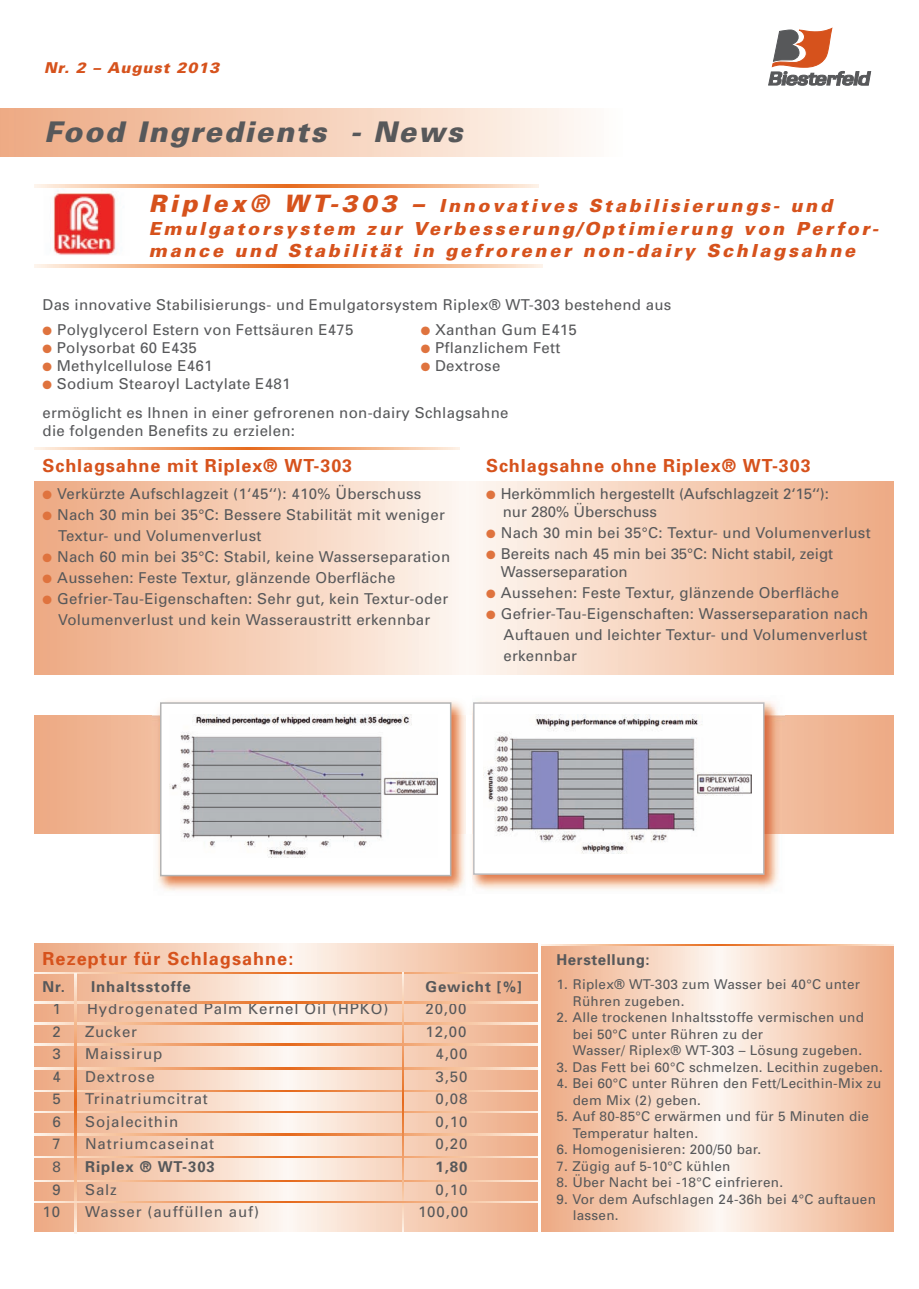
<style>
.page{position:relative;width:919px;height:1289px;background:#fff}
.page>*{position:absolute;margin:0;border:0;box-sizing:border-box;transform-origin:0 0}
.t1{font:italic 900 28.5px "Univers";letter-spacing:.065em;color:#57585a}
.t2{font:italic 900 18px/22.5px "Univers";letter-spacing:.155em;color:#d6521c}
.t3{font:700 18px "Univers";letter-spacing:.05em;color:#d6521c}
.t4{font:15px/21px "Univers";letter-spacing:.02em;color:#57585a}
.t5{font:15px/18px "Univers";color:#57585a}
.t6{font:15px "Univers";letter-spacing:.06em;color:#57585a}
.t7{font:700 15px "Univers";letter-spacing:.06em;color:#57585a}
.t8{font:italic 900 15px "Univers";letter-spacing:.065em;color:#d6521c}
.t9{font:700 15px "Univers";letter-spacing:.04em;color:#57585a}
.t10{font:13.5px/16.5px "Univers";letter-spacing:.02em;color:#57585a}
.s1{font-size:24px}
.s2{color:#df733e}
</style>
<div class="page">
<div style="left:34px;top:715px;width:859px;height:118px;background:linear-gradient(to bottom,#efb491,#efb491)"></div>
<svg style="left:34px;top:481px;width:859px;height:193px;background:#f5cfb8"></svg>
<svg style="left:768px;top:28px;width:102px;height:57px"></svg>
<div style="left:0;top:109px;width:626px;height:48px;background:linear-gradient(to right,#eda981,#fffcf9)"></div>
<svg style="left:541px;top:946px;width:352px;height:285px;background:#f5cfb8"></svg>
<svg style="left:541px;top:944px;width:352px;height:2px"></svg>
<img style="left:53px;top:190px;width:65px;height:65px">
<svg style="left:34px;top:185px;width:505px;height:3px;background:#f1ab7c"></svg>
<svg style="left:34px;top:265px;width:508px;height:3px;background:#f1ab7c"></svg>
<img style="left:153px;top:833px;width:631px;height:58px">
<img style="left:471px;top:701px;width:313px;height:132px">
<div style="left:474px;top:703px;width:289px;height:170px;background:#fff"></div>
<img style="left:483px;top:714px;width:268px;height:139px">
<div style="left:473px;top:702px;width:291px;height:172px;border:2px solid #bcbdc0"></div>
<svg style="left:34px;top:943px;width:503px;height:288px;background:#f5ceb5"></svg>
<svg style="left:34px;top:1001px;width:503px;height:2px"></svg>
<svg style="left:34px;top:972px;width:503px;height:1px"></svg>
<svg style="left:34px;top:1090px;width:503px;height:1px"></svg>
<svg style="left:34px;top:1043px;width:503px;height:2px"></svg>
<svg style="left:34px;top:1111px;width:503px;height:1px"></svg>
<svg style="left:34px;top:1180px;width:503px;height:1px"></svg>
<svg style="left:34px;top:1022px;width:503px;height:2px"></svg>
<svg style="left:34px;top:1133px;width:503px;height:2px"></svg>
<svg style="left:34px;top:1067px;width:503px;height:2px"></svg>
<svg style="left:34px;top:1156px;width:503px;height:1px"></svg>
<svg style="left:75px;top:973px;width:1px;height:260px"></svg>
<svg style="left:402px;top:972px;width:1px;height:259px"></svg>
<svg style="left:34px;top:1201px;width:503px;height:1px"></svg>
<img style="left:157px;top:701px;width:308px;height:14px">
<img style="left:153px;top:715px;width:313px;height:118px">
<img style="left:466px;top:715px;width:5px;height:176px">
<div style="left:161px;top:703px;width:289px;height:171px;background:#fff"></div>
<img style="left:169px;top:714px;width:268px;height:143px">
<div style="left:160px;top:702px;width:291px;height:174px;border:2px solid #b3b3b3"></div>
<svg style="left:34px;top:447px;width:425px;height:2px"></svg>
<p class="t8" style="left:44px;top:63px;width:177px">Nr. 2 – August 2013</p>
<h1 class="t1" style="left:44px;top:121px;width:420px">Food Ingredients - News</h1>
<p class="t2" style="left:149px;top:196px;width:731px"><span class="s1">Riplex® WT-303 –</span> Innovatives Stabilisierungs- und<br>Emulgatorsystem zur Verbesserung/Optimierung von Perfor&shy;mance und Stabilität in gefrorener non-dairy Schlagsahne</p>
<p class="t4" style="left:43px;top:295px;width:630px">Das innovative Stabilisierungs- und Emulgatorsystem Riplex® WT-303 bestehend aus</p>
<p class="t4" style="left:43px;top:321px;width:312px"><span class="s2">●</span> Polyglycerol Estern von Fettsäuren E475</p>
<p class="t4" style="left:421px;top:321px;width:158px"><span class="s2">●</span> Xanthan Gum E415</p>
<p class="t4" style="left:43px;top:339px;width:156px"><span class="s2">●</span> Polysorbat 60 E435</p>
<p class="t4" style="left:421px;top:339px;width:141px"><span class="s2">●</span> Pflanzlichem Fett</p>
<p class="t4" style="left:43px;top:357px;width:171px"><span class="s2">●</span> Methylcellulose E461</p>
<p class="t4" style="left:421px;top:357px;width:81px"><span class="s2">●</span> Dextrose</p>
<p class="t4" style="left:43px;top:371px;width:467px;line-height:28.5px"><span class="s2">●</span> Sodium Stearoyl Lactylate E481<br>ermöglicht es Ihnen in einer gefrorenen non-dairy Schlagsahne</p>
<p class="t4" style="left:43px;top:421px;width:254px">die folgenden Benefits zu erzielen:</p>
<p class="t3" style="left:43px;top:459px;width:311px">Schlagsahne mit Riplex® WT-303</p>
<p class="t4" style="left:43px;top:484px;width:380px"><span class="s2">●</span> Verkürzte Aufschlagzeit (1‘45‘‘): 410% Überschuss</p>
<p class="t4" style="left:58px;top:505px;width:388px;text-indent:-16px"><span class="s2">●</span> Nach 30 min bei 35°C: Bessere Stabilität mit weniger<br>Textur- und Volumenverlust</p>
<p class="t4" style="left:43px;top:547px;width:409px"><span class="s2">●</span> Nach 60 min bei 35°C: Stabil, keine Wasserseparation</p>
<p class="t4" style="left:43px;top:568px;width:354px"><span class="s2">●</span> Aussehen: Feste Textur, glänzende Oberfläche</p>
<p class="t4" style="left:43px;top:589px;width:407px;text-align:center"><span class="s2">●</span> Gefrier-Tau-Eigenschaften: Sehr gut, kein Textur-oder<br>Volumenverlust und kein Wasseraustritt erkennbar</p>
<p class="t3" style="left:486px;top:459px;width:326px">Schlagsahne ohne Riplex® WT-303</p>
<p class="t5" style="left:502px;top:486px;width:328px;text-indent:-17px"><span class="s2">●</span> Herkömmlich hergestellt (Aufschlagzeit 2‘15‘‘): nur 280% Überschuss</p>
<p class="t4" style="left:486px;top:523px;width:386px"><span class="s2">●</span> Nach 30 min bei 35°C: Textur- und Volumenverlust</p>
<p class="t5" style="left:501px;top:546px;width:334px;text-indent:-15px"><span class="s2">●</span> Bereits nach 45 min bei 35°C: Nicht stabil, zeigt<br>Wasserseparation</p>
<p class="t4" style="left:486px;top:583px;width:354px"><span class="s2">●</span> Aussehen: Feste Textur, glänzende Oberfläche</p>
<p class="t4" style="left:503px;top:604px;width:366px;text-align:justify;text-indent:-18px"><span class="s2">●</span> Gefrier-Tau-Eigenschaften: Wasserseparation nach Auftauen und leichter Textur- und Volumenverlust erkennbar</p>
<p class="t3" style="left:43px;top:951px;width:252px">Rezeptur für Schlagsahne:</p>
<p class="t7" style="left:43px;top:981px;width:150px">Nr. Inhaltsstoffe</p>
<p class="t7" style="left:425px;top:981px;width:98px">Gewicht [%]</p>
<p class="t4" style="left:53px;top:999px;width:10px">1</p>
<p class="t6" style="left:87px;top:1003px;width:303px">Hydrogenated Palm Kernel Oil (HPKO)</p>
<p class="t4" style="left:425px;top:999px;width:43px">20,00</p>
<p class="t4" style="left:53px;top:1022px;width:10px">2</p>
<p class="t4" style="left:85px;top:1022px;width:53px">Zucker</p>
<p class="t4" style="left:425px;top:1022px;width:43px">12,00</p>
<p class="t4" style="left:53px;top:1044px;width:10px">3</p>
<p class="t6" style="left:85px;top:1048px;width:79px">Maissirup</p>
<p class="t4" style="left:435px;top:1044px;width:33px">4,00</p>
<p class="t4" style="left:53px;top:1067px;width:10px">4</p>
<p class="t6" style="left:85px;top:1071px;width:71px">Dextrose</p>
<p class="t4" style="left:435px;top:1067px;width:33px">3,50</p>
<p class="t4" style="left:53px;top:1089px;width:10px">5</p>
<p class="t6" style="left:85px;top:1093px;width:124px">Trinatriumcitrat</p>
<p class="t4" style="left:435px;top:1089px;width:33px">0,08</p>
<p class="t4" style="left:53px;top:1112px;width:10px">6</p>
<p class="t6" style="left:85px;top:1116px;width:95px">Sojalecithin</p>
<p class="t4" style="left:435px;top:1112px;width:33px">0,10</p>
<p class="t4" style="left:53px;top:1134px;width:10px">7</p>
<p class="t6" style="left:85px;top:1138px;width:131px">Natriumcaseinat</p>
<p class="t4" style="left:435px;top:1134px;width:33px">0,20</p>
<p class="t4" style="left:53px;top:1157px;width:10px">8</p>
<p class="t7" style="left:85px;top:1161px;width:131px">Riplex ® WT-303</p>
<p class="t7" style="left:435px;top:1161px;width:33px">1,80</p>
<p class="t4" style="left:53px;top:1179px;width:10px">9</p>
<p class="t4" style="left:85px;top:1179px;width:33px">Salz</p>
<p class="t4" style="left:435px;top:1179px;width:33px">0,10</p>
<p class="t4" style="left:43px;top:1202px;width:19px">10</p>
<p class="t6" style="left:85px;top:1206px;width:175px">Wasser (auffüllen auf)</p>
<p class="t4" style="left:418px;top:1202px;width:52px">100,00</p>
<p class="t9" style="left:556px;top:954px;width:95px">Herstellung:</p>
<p class="t10" style="left:572px;top:977px;width:289px;text-indent:-16px">1. Riplex® WT-303 zum Wasser bei 40°C unter<br>Rühren zugeben.</p>
<p class="t10" style="left:572px;top:1010px;width:293px;text-indent:-16px">2. Alle trockenen Inhaltsstoffe vermischen und bei 50°C unter Rühren zu der<br>Wasser/ Riplex® WT-303 – Lösung zugeben.</p>
<p class="t10" style="left:556px;top:1059px;width:328px">3. Das Fett bei 60°C schmelzen. Lecithin zugeben.</p>
<p class="t10" style="left:572px;top:1076px;width:310px;text-indent:-16px">4. Bei 60°C unter Rühren den Fett/Lecithin-Mix zu dem Mix (2) geben.</p>
<p class="t10" style="left:572px;top:1109px;width:298px;text-indent:-16px">5. Auf 80-85°C erwärmen und für 5 Minuten die<br>Temperatur halten.</p>
<p class="t10" style="left:556px;top:1142px;width:206px">6. Homogenisieren: 200/50 bar.</p>
<p class="t10" style="left:556px;top:1158px;width:175px">7. Zügig auf 5-10°C kühlen</p>
<p class="t10" style="left:556px;top:1175px;width:228px">8. Über Nacht bei -18°C einfrieren.</p>
<p class="t10" style="left:572px;top:1191px;width:304px;text-indent:-16px">9. Vor dem Aufschlagen 24-36h bei 4°C auftauen lassen.</p>
</div>
